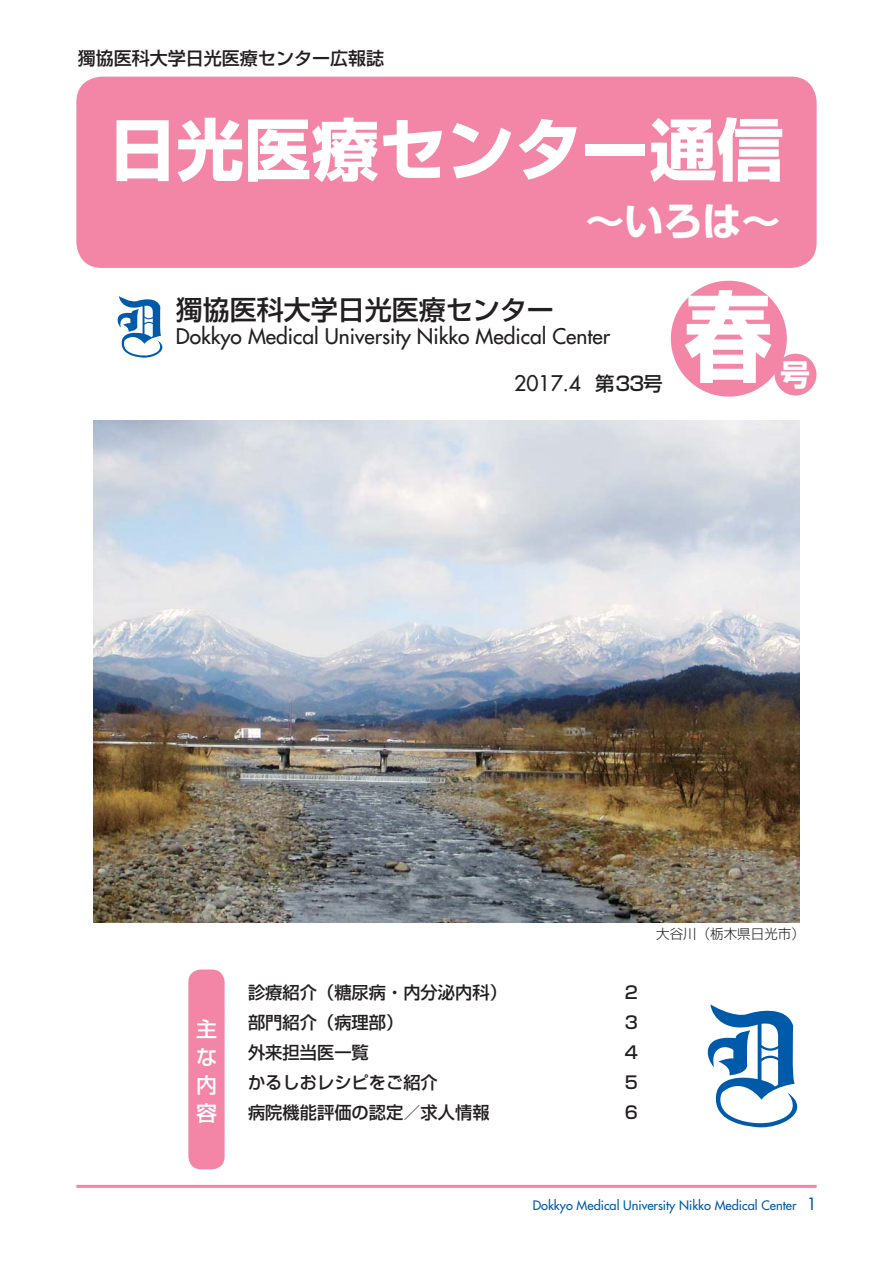
<style>
.page{position:relative;width:893px;height:1263px;background:#fff}
.page>*{position:absolute;margin:0;border:0;box-sizing:border-box;transform-origin:0 0}
.t1{font:97.5px "Shin Go Pro Bold 90 pv RKSJ H";color:#fff;scale:.9 1}
.t2{font:67.5px "Shin Go Pro Bold 90 pv RKSJ H";color:#fff}
.t3{font:39px "Shin Go Pro Bold 90 pv RKSJ H";color:#fff}
.t4{font:30px "Shin Go Pro Bold 90 pv RKSJ H";color:#fff}
.t5{font:27px "Shin Go Pro Medium 90 pv RKSJ H";color:#231f20}
.t6{font:21px "Futura";color:#231f20}
.t7{font:21px/28px "Shin Go Pro Medium 90 pv RKSJ H";color:#fff;text-align:justify}
.t8{font:18px "Shin Go Pro Medium 90 pv RKSJ H";color:#231f20}
.t9{font:17.25px "Shin Go Pro Medium 90 pv RKSJ H";color:#231f20}
.t10{font:13.5px "Shin Go Pro Light 90 pv RKSJ H";color:#231f20}
.t11{font:12.75px "Futura";color:#005aaa}
.s1{font-family:"Shin Go Pro Medium 90 pv RKSJ H";font-size:19.5px}
.s2{font-size:16.5px}
</style>
<div class="page">
<hr style="left:76px;top:1185px;width:740px;height:3px;background:#f386a7">
<div style="left:76px;top:77px;width:740px;height:191px;background:#f386a7;border-radius:26px"></div>
<svg style="left:118px;top:296px;width:44px;height:62px"></svg>
<svg style="left:707px;top:1004px;width:90px;height:123px"></svg>
<div style="left:188px;top:970px;width:37px;height:199px;background:#f386a7;border-radius:13px"></div>
<img style="left:93px;top:420px;width:706px;height:502px">
<div style="left:774px;top:354px;width:42px;height:42px;background:#f386a7;border-radius:50%"></div>
<div style="left:670px;top:281px;width:116px;height:116px;background:#f386a7;border-radius:50%"></div>
<p class="t8" style="left:78px;top:51px;width:308px">獨協医科大学日光医療センター広報誌</p>
<h2 class="t2" style="left:109px;top:125px;width:676px">日光医療センター通信</h2>
<h3 class="t3" style="left:585px;top:207px;width:196px">～いろは～</h3>
<h3 class="t5" style="left:176px;top:299px;width:380px">獨協医科大学日光医療センター</h3>
<p class="t6" style="left:176px;top:326px;width:436px">Dokkyo Medical University Nikko Medical Center</p>
<p class="t6" style="left:514px;top:373px;width:150px">2017.4 <span class="s1">第33号</span></p>
<h1 class="t1" style="left:684px;top:300px;width:99px">春</h1>
<h3 class="t4" style="left:780px;top:364px;width:31px">号</h3>
<p class="t7" style="left:196px;top:1018px;width:22px">主な内容</p>
<p class="t9" style="left:248px;top:986px;width:260px">診療紹介（糖尿病・内分泌内科）</p>
<p class="t9" style="left:625px;top:986px;width:15px">2</p>
<p class="t9" style="left:248px;top:1016px;width:157px">部門紹介（病理部）</p>
<p class="t9" style="left:625px;top:1016px;width:15px">3</p>
<p class="t9" style="left:248px;top:1046px;width:122px">外来担当医一覧</p>
<p class="t9" style="left:625px;top:1046px;width:15px">4</p>
<p class="t9" style="left:248px;top:1076px;width:191px">かるしおレシピをご紹介</p>
<p class="t9" style="left:625px;top:1076px;width:15px">5</p>
<p class="t9" style="left:248px;top:1106px;width:243px">病院機能評価の認定／求人情報</p>
<p class="t9" style="left:625px;top:1106px;width:15px">6</p>
<p class="t10" style="left:656px;top:929px;width:150px">大谷川（栃木県日光市）</p>
<p class="t11" style="left:532px;top:1199px;width:285px">Dokkyo Medical University Nikko Medical Center <span class="s2">1</span></p>
</div>
